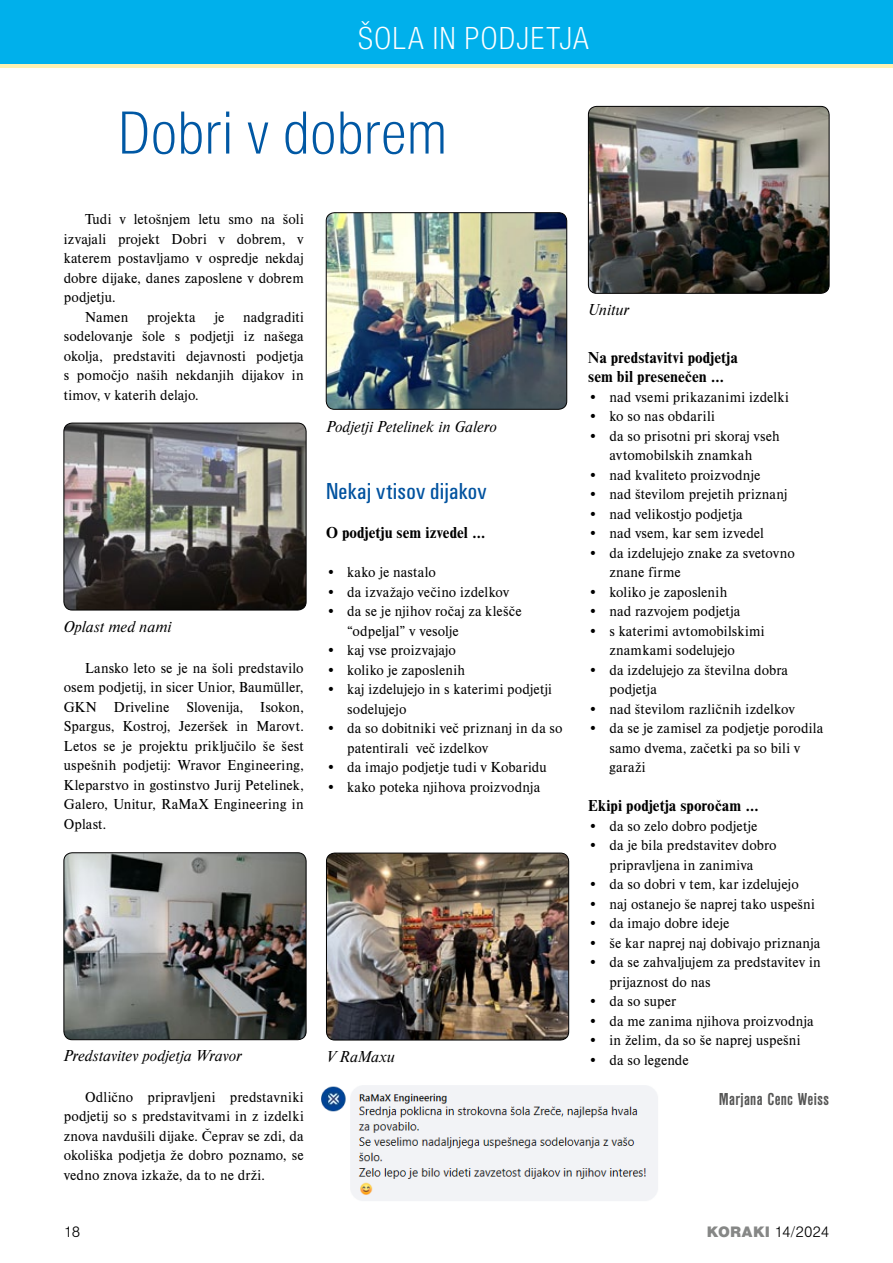
<style>
.page{position:relative;width:893px;height:1263px;background:#fff}
.page>*{position:absolute;margin:0;border:0;box-sizing:border-box;transform-origin:0 0}
.t1{font:63px "Nimbus San DEE Ligh Cond";letter-spacing:.005em;color:#0058a4}
.t2{font:33px "Nimbus San DEE Ligh Cond";letter-spacing:.02em;color:#fff}
.t3{font:condensed 24px "U001 TEE";letter-spacing:.005em;color:#00529f}
.t4{font:700 condensed 18px "Nimbus San DEE";letter-spacing:.015em;color:#565655}
.t5{font:700 16.5px/19.5px "Nimbus Rom DEE";letter-spacing:.005em;color:#000}
.t6{font:italic 16.5px "Nimbus Rom DEE";letter-spacing:-.005em;color:#000}
.t7{font:15.75px "Nimbus San DEE Blac";letter-spacing:.025em;color:#868786}
.t8{font:15.75px "Nimbus San DEE Ligh";color:#000}
.t9{font:15px/19.5px "Nimbus Rom DEE";letter-spacing:.005em;color:#000}
.s1{font-family:"Nimbus San DEE Ligh";color:#000}
</style>
<div class="page">
<hr style="left:0;top:64px;width:893px;height:4px;background:#fff1b1">
<div style="left:0;top:0;width:893px;height:64px;background:#00b0eb"></div>
<img style="left:326px;top:213px;width:241px;height:196px">
<div style="left:326px;top:213px;width:241px;height:196px;border:1px solid #000;border-radius:8px"></div>
<img style="left:64px;top:423px;width:242px;height:187px">
<div style="left:64px;top:423px;width:242px;height:187px;border:1px solid #000;border-radius:8px"></div>
<img style="left:321px;top:1085px;width:337px;height:116px">
<img style="left:64px;top:853px;width:242px;height:187px">
<div style="left:64px;top:853px;width:242px;height:187px;border:1px solid #000;border-radius:8px"></div>
<img style="left:326px;top:853px;width:243px;height:187px">
<div style="left:326px;top:853px;width:243px;height:187px;border:1px solid #000;border-radius:8px"></div>
<img style="left:588px;top:106px;width:241px;height:187px">
<div style="left:588px;top:106px;width:241px;height:187px;border:1px solid #000;border-radius:8px"></div>
<h2 class="t2" style="left:358px;top:20px;width:233px">ŠOLA IN PODJETJA</h2>
<h1 class="t1" style="left:118px;top:98px;width:331px">Dobri v dobrem</h1>
<p class="t9" style="left:64px;top:210px;width:241px;text-align:justify;text-indent:21px">Tudi v letošnjem letu smo na šoli izvajali projekt Dobri v dobrem, v katerem postavljamo v ospredje nekdaj dobre dijake, danes zaposlene v dobrem podjetju.</p>
<p class="t9" style="left:64px;top:307px;width:241px;text-align:justify;text-indent:21px">Namen projekta je nadgraditi sodelovanje šole s podjetji iz našega okolja, predstaviti dejavnosti podjetja s pomočjo naših nekdanjih dijakov in timov, v katerih delajo.</p>
<p class="t6" style="left:64px;top:618px;width:109px">Oplast med nami</p>
<p class="t9" style="left:64px;top:658px;width:242px;text-align:justify;text-indent:21px">Lansko leto se je na šoli predstavilo osem podjetij, in sicer Unior, Baumüller, GKN Driveline Slovenija, Isokon, Spargus, Kostroj, Jezeršek in Marovt.<br>Letos se je projektu priključilo še šest uspešnih podjetij: Wravor Engineering, Kleparstvo in gostinstvo Jurij Petelinek, Galero, Unitur, RaMaX Engineering in Oplast.</p>
<p class="t6" style="left:327px;top:418px;width:172px">Podjetji Petelinek in Galero</p>
<h3 class="t3" style="left:326px;top:478px;width:162px">Nekaj vtisov dijakov</h3>
<p class="t5" style="left:326px;top:524px;width:161px">O podjetju sem izvedel ...</p>
<p class="t9" style="left:326px;top:563px;width:111px">• kako je nastalo</p>
<p class="t9" style="left:326px;top:582px;width:185px">• da izvažajo večino izdelkov</p>
<p class="t9" style="left:347px;top:602px;width:176px;text-indent:-21px">• da se je njihov ročaj za klešče “odpeljal” v vesolje</p>
<p class="t9" style="left:326px;top:641px;width:132px">• kaj vse proizvajajo</p>
<p class="t9" style="left:326px;top:660px;width:141px">• koliko je zaposlenih</p>
<p class="t9" style="left:347px;top:680px;width:206px;text-indent:-21px">• kaj izdelujejo in s katerimi podjetji sodelujejo</p>
<p class="t9" style="left:347px;top:719px;width:217px;text-indent:-21px">• da so dobitniki več priznanj in da so patentirali več izdelkov</p>
<p class="t9" style="left:326px;top:758px;width:222px">• da imajo podjetje tudi v Kobaridu</p>
<p class="t9" style="left:326px;top:777px;width:216px">• kako poteka njihova proizvodnja</p>
<p class="t6" style="left:64px;top:1047px;width:179px">Predstavitev podjetja Wravor</p>
<p class="t6" style="left:326px;top:1047px;width:70px">V RaMaxu</p>
<p class="t9" style="left:64px;top:1087px;width:242px;text-align:justify;text-indent:21px">Odlično pripravljeni predstavniki podjetij so s predstavitvami in z izdelki znova navdušili dijake. Čeprav se zdi, da okoliška podjetja že dobro poznamo, se vedno znova izkaže, da to ne drži.</p>
<p class="t6" style="left:588px;top:301px;width:42px">Unitur</p>
<p class="t5" style="left:588px;top:348px;width:151px">Na predstavitvi podjetja sem bil presenečen ...</p>
<p class="t9" style="left:588px;top:387px;width:202px">• nad vsemi prikazanimi izdelki</p>
<p class="t9" style="left:588px;top:407px;width:128px">• ko so nas obdarili</p>
<p class="t9" style="left:588px;top:426px;width:193px;text-align:center">• da so prisotni pri skoraj vseh avtomobilskih znamkah</p>
<p class="t9" style="left:588px;top:465px;width:174px">• nad kvaliteto proizvodnje</p>
<p class="t9" style="left:588px;top:485px;width:201px">• nad številom prejetih priznanj</p>
<p class="t9" style="left:588px;top:504px;width:156px">• nad velikostjo podjetja</p>
<p class="t9" style="left:588px;top:524px;width:177px">• nad vsem, kar sem izvedel</p>
<p class="t9" style="left:609px;top:543px;width:187px;text-indent:-21px">• da izdelujejo znake za svetovno znane firme</p>
<p class="t9" style="left:588px;top:582px;width:141px">• koliko je zaposlenih</p>
<p class="t9" style="left:588px;top:602px;width:154px">• nad razvojem podjetja</p>
<p class="t9" style="left:588px;top:621px;width:178px;text-align:center">• s katerimi avtomobilskimi znamkami sodelujejo</p>
<p class="t9" style="left:609px;top:660px;width:180px;text-indent:-21px">• da izdelujejo za številna dobra podjetja</p>
<p class="t9" style="left:588px;top:699px;width:208px">• nad številom različnih izdelkov</p>
<p class="t9" style="left:609px;top:719px;width:215px;text-indent:-21px">• da se je zamisel za podjetje porodila samo dvema, začetki pa so bili v garaži</p>
<p class="t5" style="left:588px;top:797px;width:172px">Ekipi podjetja sporočam ...</p>
<p class="t9" style="left:588px;top:816px;width:171px">• da so zelo dobro podjetje</p>
<p class="t9" style="left:588px;top:836px;width:190px;text-align:center">• da je bila predstavitev dobro pripravljena in zanimiva</p>
<p class="t9" style="left:588px;top:875px;width:212px">• da so dobri v tem, kar izdelujejo</p>
<p class="t9" style="left:588px;top:894px;width:228px">• naj ostanejo še naprej tako uspešni</p>
<p class="t9" style="left:588px;top:914px;width:143px">• da imajo dobre ideje</p>
<p class="t9" style="left:588px;top:933px;width:234px">• še kar naprej naj dobivajo priznanja</p>
<p class="t9" style="left:609px;top:953px;width:213px;text-indent:-21px">• da se zahvaljujem za predstavitev in prijaznost do nas</p>
<p class="t9" style="left:588px;top:992px;width:89px">• da so super</p>
<p class="t9" style="left:588px;top:1011px;width:227px">• da me zanima njihova proizvodnja</p>
<p class="t9" style="left:588px;top:1031px;width:214px">• in želim, da so še naprej uspešni</p>
<p class="t9" style="left:588px;top:1050px;width:102px">• da so legende</p>
<p class="t4" style="left:719px;top:1090px;width:111px">Marjana Cenc Weiss</p>
<p class="t8" style="left:64px;top:1222px;width:18px">18</p>
<p class="t7" style="left:707px;top:1222px;width:124px">KORAKI <span class="s1">14 2024</span></p>
</div>
